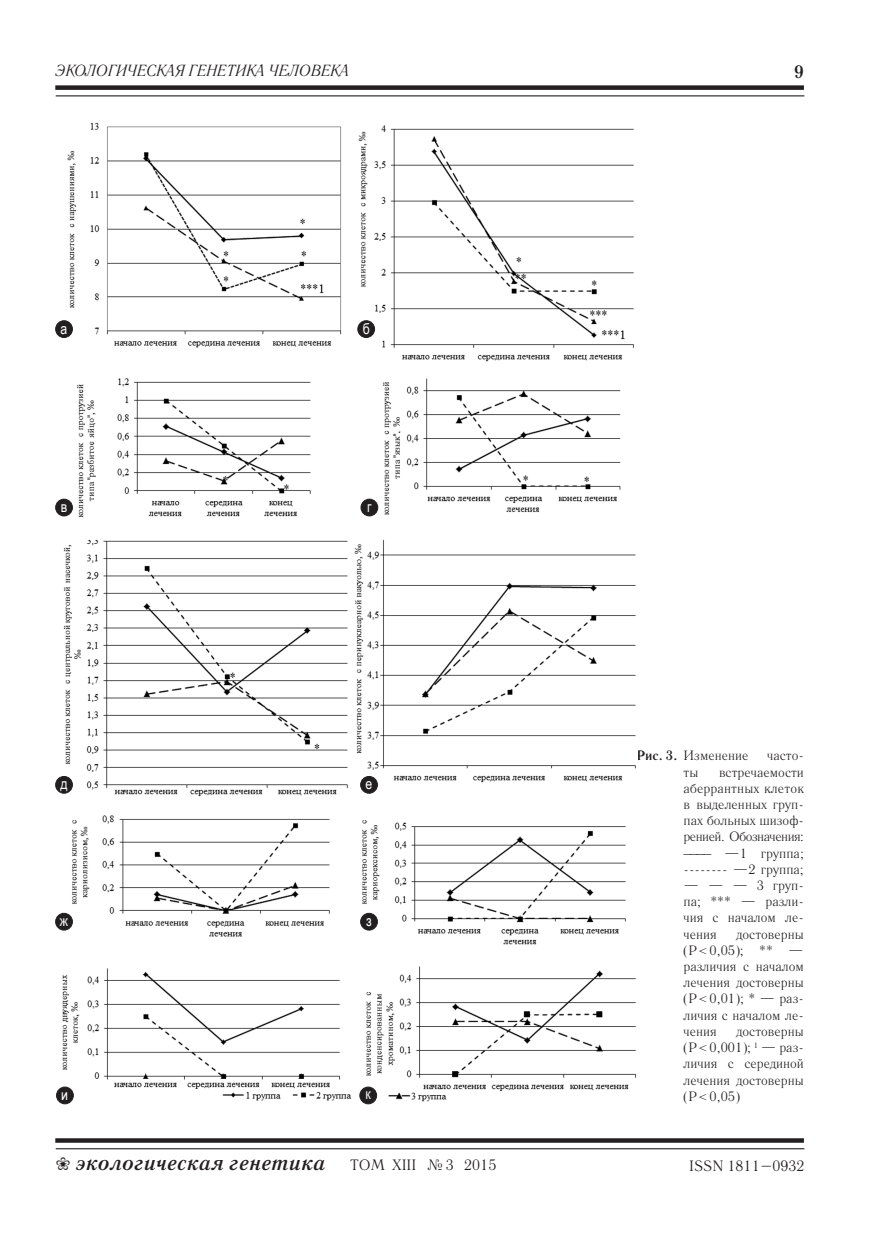
<style>
.page{position:relative;width:872px;height:1234px;background:#fff}
.page>*{position:absolute;margin:0;border:0;box-sizing:border-box;transform-origin:0 0}
.t1{font:italic 700 21px "Literaturnaya C";color:#231f20}
.t2{font:700 18px "Literaturnaya C";color:#231f20}
.t3{font:italic 16.05px "Literaturnaya C";color:#231f20}
.t4{font:15px "Literaturnaya C";color:#231f20}
.t5{font:15px "Arial Narrow";color:#fff}
.t6{font:13.5px/16.2px "Literaturnaya C";color:#231f20;text-align:justify}
.s1{font-weight:700}
.s2{font-weight:400;font-style:normal;font-size:15px}
</style>
<div class="page">
<div style="left:55px;top:85px;width:749px;height:5px;background:#231f20"></div>
<hr style="left:56px;top:95px;width:748px;height:1px;background:#231f20">
<svg style="left:55px;top:1138px;width:749px;height:4px;fill:#231f20"></svg>
<hr style="left:56px;top:1147px;width:748px;height:1px;background:#231f20">
<img style="left:55px;top:122px;width:581px;height:981px">
<div style="left:56px;top:320px;width:16px;height:17px;background:#231f20;border-radius:50%"></div>
<div style="left:55px;top:320px;width:18px;height:18px;border:1px solid #231f20;border-radius:50%"></div>
<div style="left:56px;top:499px;width:16px;height:17px;background:#231f20;border-radius:50%"></div>
<div style="left:55px;top:498px;width:18px;height:18px;border:1px solid #231f20;border-radius:50%"></div>
<div style="left:56px;top:776px;width:16px;height:17px;background:#231f20;border-radius:50%"></div>
<div style="left:55px;top:775px;width:18px;height:18px;border:1px solid #231f20;border-radius:50%"></div>
<div style="left:56px;top:913px;width:16px;height:16px;background:#231f20;border-radius:50%"></div>
<div style="left:55px;top:912px;width:18px;height:18px;border:1px solid #231f20;border-radius:50%"></div>
<div style="left:57px;top:1086px;width:16px;height:17px;background:#231f20;border-radius:50%"></div>
<div style="left:56px;top:1086px;width:18px;height:17px;border:1px solid #231f20;border-radius:50%"></div>
<div style="left:360px;top:1086px;width:16px;height:17px;background:#231f20;border-radius:50%"></div>
<div style="left:359px;top:1086px;width:18px;height:17px;border:1px solid #231f20;border-radius:50%"></div>
<div style="left:361px;top:776px;width:16px;height:17px;background:#231f20;border-radius:50%"></div>
<div style="left:360px;top:775px;width:18px;height:18px;border:1px solid #231f20;border-radius:50%"></div>
<div style="left:361px;top:913px;width:16px;height:16px;background:#231f20;border-radius:50%"></div>
<div style="left:360px;top:912px;width:18px;height:18px;border:1px solid #231f20;border-radius:50%"></div>
<div style="left:361px;top:499px;width:17px;height:17px;background:#231f20;border-radius:50%"></div>
<div style="left:360px;top:498px;width:18px;height:18px;border:1px solid #231f20;border-radius:50%"></div>
<div style="left:358px;top:320px;width:16px;height:17px;background:#231f20;border-radius:50%"></div>
<div style="left:357px;top:320px;width:18px;height:18px;border:1px solid #231f20;border-radius:50%"></div>
<p class="t3" style="left:55px;top:62px;width:295px">ЭКОЛОГИЧЕСКАЯ ГЕНЕТИКА ЧЕЛОВЕКА</p>
<p class="t5" style="left:61px;top:317px;width:8px">а</p>
<p class="t5" style="left:61px;top:495px;width:8px">в</p>
<p class="t5" style="left:363px;top:317px;width:9px">б</p>
<p class="t5" style="left:367px;top:495px;width:6px">г</p>
<p class="t5" style="left:60px;top:772px;width:9px">д</p>
<p class="t5" style="left:60px;top:909px;width:10px">ж</p>
<p class="t5" style="left:365px;top:773px;width:8px">е</p>
<p class="t5" style="left:366px;top:909px;width:7px">з</p>
<p class="t5" style="left:61px;top:1083px;width:8px">и</p>
<p class="t5" style="left:365px;top:1082px;width:7px">к</p>
<h2 class="t2" style="left:794px;top:60px;width:11px">9</h2>
<p class="t6" style="left:637px;top:747px;width:113px"><span class="s1">Рис. 3.</span> Изменение</p>
<p class="t6" style="left:767px;top:747px;width:38px">часто-</p>
<p class="t6" style="left:683px;top:763px;width:16px">ты</p>
<p class="t6" style="left:683px;top:763px;width:122px;text-indent:35px">встречаемости аберрантных клеток в выделенных груп&shy;пах больных шизоф&shy;ренией. Обозначения: ____ —1 группа; -------- —2 группа;</p>
<p class="t6" style="left:683px;top:877px;width:122px">— — — 3 груп&shy;па; *** — разли&shy;чия с началом ле&shy;чения</p>
<p class="t6" style="left:683px;top:925px;width:122px;text-indent:53px">достоверны (P&lt;0,05); ** — различия с началом лечения достоверны (P&lt;0,01); * — раз&shy;личия с началом ле&shy;чения</p>
<p class="t6" style="left:683px;top:1022px;width:122px;text-indent:53px">достоверны (P&lt;0,001); <sup>1</sup> — раз&shy;личия с серединой лечения достоверны (P&lt;0,05)</p>
<h1 class="t1" style="left:75px;top:1150px;width:422px">экологическая генетика <span class="s2">TOM XIII №3 2015</span></h1>
<p class="t4" style="left:689px;top:1156px;width:117px">ISSN 1811–0932</p>
</div>
